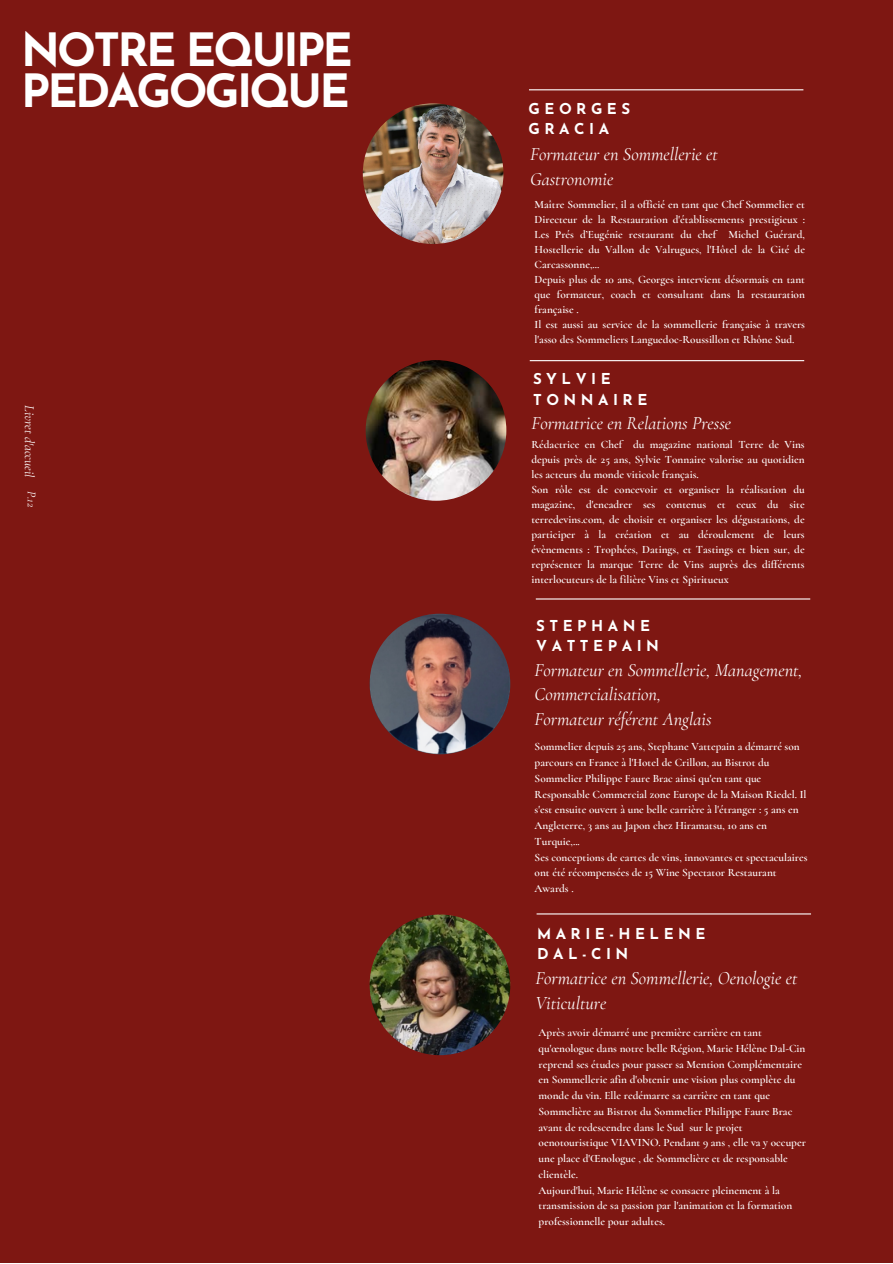
<style>
.page{position:relative;width:893px;height:1264px;background:#fff}
.page>*{position:absolute;margin:0;border:0;box-sizing:border-box;transform-origin:0 0}
.t1{font:700 45.75px/40.5px "Josefin Sans";letter-spacing:-.06em;color:#fff}
.t2{font:italic 18.3px/24.8px "Cormorant";color:#fff}
.t3{font:700 15px "Josefin Sans";letter-spacing:.3em;color:#fff}
.t4{font:italic 13.5px "Cormorant";color:#fff}
.t5{font:italic 12px "Cormorant";color:#fff}
.t6{font:600 11.25px/15.8px "Cormorant";color:#fff}
</style>
<div class="page">
<div style="left:0;top:0;width:892px;height:1262px;background:#7e1712"></div>
<img style="left:365px;top:360px;width:141px;height:141px;border-radius:50%">
<img style="left:369px;top:613px;width:141px;height:141px;border-radius:50%">
<img style="left:363px;top:103px;width:140px;height:141px;border-radius:50%">
<hr style="left:529px;top:89px;width:274px;height:1px;background:#fff">
<hr style="left:529px;top:360px;width:275px;height:1px;background:#fff">
<hr style="left:535px;top:598px;width:275px;height:1px;background:#fff">
<img style="left:369px;top:914px;width:141px;height:141px;border-radius:50%">
<hr style="left:536px;top:913px;width:275px;height:1px;background:#fff">
<p class="t1" style="left:21px;top:35px;width:333px">NOTRE EQUIPE<br>PEDAGOGIQUE</p>
<p class="t4" style="left:38px;top:405px;width:74px;rotate:90deg">Livret d'accueil</p>
<p class="t5" style="left:39px;top:490px;width:18px;rotate:90deg">P.12</p>
<p class="t3" style="left:528px;top:103px;width:103px">GEORGES</p>
<p class="t3" style="left:528px;top:123px;width:82px">GRACIA</p>
<p class="t2" style="left:530px;top:142px;width:189px">Formateur en Sommellerie et<br>Gastronomie</p>
<p class="t6" style="left:534px;top:197px;width:272px;line-height:15px;text-align:justify">Maître Sommelier, il a officié en tant que Chef Sommelier et Directeur de la Restauration d'établissements prestigieux :<br>Les Prés dʼEugénie restaurant du chef Michel Guérard, Hostellerie du Vallon de Valrugues, l'Hôtel de la Cité de Carcassonne,...</p>
<p class="t6" style="left:534px;top:272px;width:272px;line-height:15px;text-align:justify">Depuis plus de 10 ans, Georges intervient désormais en tant que formateur, coach et consultant dans la restauration française .</p>
<p class="t6" style="left:534px;top:317px;width:272px;line-height:15px">Il est aussi au service de la sommellerie française à travers l'asso des Sommeliers Languedoc-Roussillon et Rhône Sud.</p>
<p class="t3" style="left:533px;top:373px;width:79px">SYLVIE</p>
<p class="t3" style="left:533px;top:393px;width:116px">TONNAIRE</p>
<p class="t2" style="left:531px;top:411px;width:201px">Formatrice en Relations Presse</p>
<p class="t6" style="left:531px;top:436px;width:275px;line-height:15px;text-align:justify">Rédactrice en Chef du magazine national Terre de Vins depuis près de 25 ans, Sylvie Tonnaire valorise au quotidien les acteurs du monde viticole français.</p>
<p class="t6" style="left:531px;top:481px;width:275px;line-height:15px;text-align:justify">Son rôle est de concevoir et organiser la réalisation du magazine, d'encadrer ses contenus et ceux du site terredevins.com, de choisir et organiser les dégustations, de participer à la création et au déroulement de leurs évènements : Trophées, Datings, et Tastings et bien sur, de représenter la marque Terre de Vins auprès des différents interlocuteurs de la filière Vins et Spiritueux</p>
<p class="t3" style="left:536px;top:619px;width:115px">STEPHANE</p>
<p class="t3" style="left:536px;top:639px;width:124px">VATTEPAIN</p>
<p class="t2" style="left:534px;top:657px;width:269px">Formateur en Sommellerie, Management,<br>Commercialisation,</p>
<p class="t2" style="left:534px;top:707px;width:178px">Formateur référent Anglais</p>
<p class="t6" style="left:534px;top:739px;width:273px">Sommelier depuis 25 ans, Stephane Vattepain a démarré son parcours en France à l'Hotel de Crillon, au Bistrot du Sommelier Philippe Faure Brac ainsi qu'en tant que Responsable Commercial zone Europe de la Maison Riedel. Il s'est ensuite ouvert à une belle carrière à l'étranger : 5 ans en Angleterre, 3 ans au Japon chez Hiramatsu, 10 ans en Turquie,...</p>
<p class="t6" style="left:534px;top:849px;width:274px">Ses conceptions de cartes de vins, innovantes et spectaculaires ont été récompensées de 15 Wine Spectator Restaurant<br>Awards .</p>
<p class="t3" style="left:537px;top:927px;width:170px">MARIE-HELENE</p>
<p class="t3" style="left:537px;top:947px;width:93px">DAL-CIN</p>
<p class="t2" style="left:535px;top:965px;width:263px">Formatrice en Sommellerie, Oenologie et<br>Viticulture</p>
<p class="t6" style="left:538px;top:1024px;width:269px">Après avoir démarré une première carrière en tant qu'œnologue dans notre belle Région, Marie Hélène Dal-Cin reprend ses études pour passer sa Mention Complémentaire en Sommellerie afin d'obtenir une vision plus complète du monde du vin. Elle redémarre sa carrière en tant que Sommelière au Bistrot du Sommelier Philippe Faure Brac avant de redescendre dans le Sud sur le projet oenotouristique VIAVINO. Pendant 9 ans , elle va y occuper une place d'Œnologue , de Sommelière et de responsable clientèle.</p>
<p class="t6" style="left:538px;top:1181px;width:255px">Aujourd'hui, Marie Hélène se consacre pleinement à la transmission de sa passion par l'animation et la formation professionnelle pour adultes.</p>
</div>
